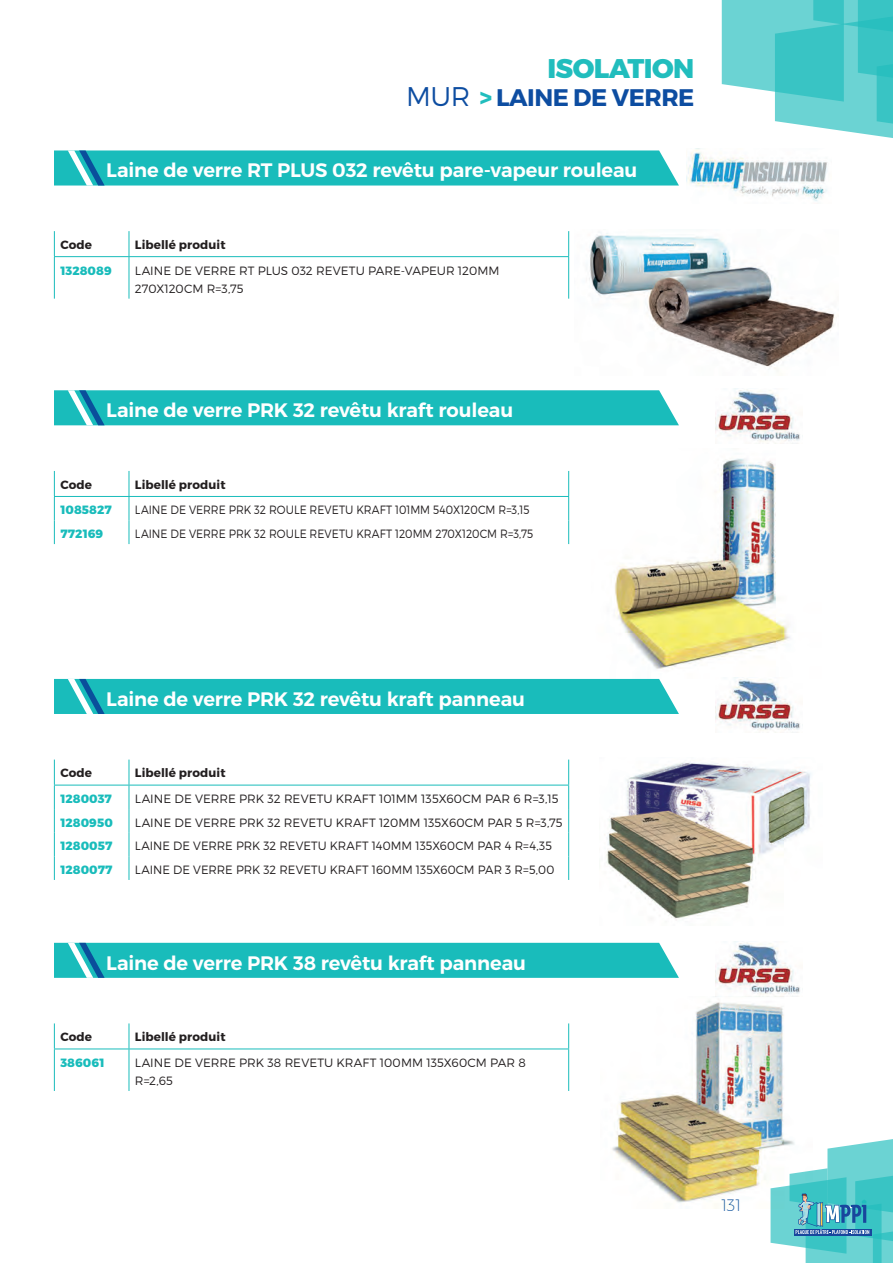
<style>
.page{position:relative;width:893px;height:1263px;background:#fff}
.page>*{position:absolute;margin:0;border:0;box-sizing:border-box;transform-origin:0 0}
.t1{font:800 27px "Montserrat";letter-spacing:-.02em;color:#21bdbd}
.t2{font:700 24px "Montserrat";letter-spacing:-.02em;color:#0d4da1}
.t3{font:600 19.5px "Montserrat";letter-spacing:-.01em;color:#fff}
.t4{font:200 16.5px "Montserrat";color:#0a4f9b}
.t5{font:300 12px/18px "Montserrat";color:#231f20}
.t6{font:300 12px "Montserrat";color:#231f20;scale:.9 1}
.t7{font:700 12px "Montserrat";letter-spacing:.005em;color:#231f20}
.t8{font:800 12px "Montserrat";letter-spacing:.005em;color:#19bcbb}
.s1{font-weight:300;font-size:27px}
.s2{font-weight:800;color:#21bdbd}
</style>
<div class="page">
<svg style="left:54px;top:150px;width:625px;height:36px;background:#24bebd"></svg>
<img style="left:686px;top:149px;width:142px;height:52px">
<hr style="left:54px;top:256px;width:75px;height:1px;background:#19bcbb">
<hr style="left:129px;top:256px;width:440px;height:1px;background:#19bcbb">
<svg style="left:54px;top:231px;width:1px;height:25px"></svg>
<hr style="left:54px;top:257px;width:1px;height:42px;background:#19bcbb">
<svg style="left:129px;top:231px;width:1px;height:25px"></svg>
<hr style="left:129px;top:257px;width:1px;height:42px;background:#19bcbb">
<svg style="left:568px;top:231px;width:1px;height:25px"></svg>
<hr style="left:568px;top:257px;width:1px;height:42px;background:#19bcbb">
<img style="left:589px;top:232px;width:246px;height:137px">
<div style="left:54px;top:390px;width:625px;height:35px;background:#19bcbb"></div>
<img style="left:716px;top:389px;width:84px;height:55px">
<hr style="left:54px;top:496px;width:75px;height:1px;background:#19bcbb">
<hr style="left:129px;top:496px;width:440px;height:1px;background:#19bcbb">
<svg style="left:54px;top:471px;width:1px;height:73px"></svg>
<svg style="left:129px;top:471px;width:1px;height:73px"></svg>
<svg style="left:568px;top:471px;width:1px;height:73px"></svg>
<img style="left:591px;top:458px;width:199px;height:221px">
<div style="left:54px;top:679px;width:625px;height:35px;background:#19bcbb"></div>
<img style="left:716px;top:677px;width:84px;height:54px">
<hr style="left:54px;top:785px;width:75px;height:1px;background:#19bcbb">
<hr style="left:129px;top:785px;width:440px;height:1px;background:#19bcbb">
<svg style="left:54px;top:759px;width:1px;height:121px"></svg>
<svg style="left:129px;top:759px;width:1px;height:121px"></svg>
<svg style="left:568px;top:759px;width:1px;height:121px"></svg>
<img style="left:604px;top:762px;width:207px;height:158px">
<div style="left:54px;top:943px;width:625px;height:35px;background:#19bcbb"></div>
<img style="left:716px;top:941px;width:84px;height:54px">
<hr style="left:54px;top:1048px;width:75px;height:1px;background:#19bcbb">
<hr style="left:129px;top:1048px;width:440px;height:1px;background:#19bcbb">
<svg style="left:54px;top:1023px;width:1px;height:25px"></svg>
<hr style="left:54px;top:1049px;width:1px;height:42px;background:#19bcbb">
<svg style="left:129px;top:1023px;width:1px;height:25px"></svg>
<hr style="left:129px;top:1049px;width:1px;height:42px;background:#19bcbb">
<svg style="left:568px;top:1023px;width:1px;height:25px"></svg>
<hr style="left:568px;top:1049px;width:1px;height:42px;background:#19bcbb">
<img style="left:612px;top:996px;width:183px;height:213px">
<svg style="left:722px;top:0;width:171px;height:138px"></svg>
<svg style="left:770px;top:1137px;width:123px;height:126px"></svg>
<h1 class="t1" style="left:547px;top:51px;width:149px">ISOLATION</h1>
<h2 class="t2" style="left:406px;top:82px;width:290px"><span class="s1">MUR</span> <span class="s2">&gt;</span> LAINE DE VERRE</h2>
<h3 class="t3" style="left:106px;top:158px;width:533px">Laine de verre RT PLUS 032 revêtu pare-vapeur rouleau</h3>
<p class="t7" style="left:60px;top:237px;width:33px">Code</p>
<p class="t7" style="left:135px;top:237px;width:92px">Libellé produit</p>
<p class="t8" style="left:60px;top:263px;width:53px">1328089</p>
<p class="t5" style="left:135px;top:261px;width:366px">LAINE DE VERRE RT PLUS 032 REVETU PARE-VAPEUR 120MM<br>270X120CM R=3,75</p>
<h3 class="t3" style="left:106px;top:398px;width:408px">Laine de verre PRK 32 revêtu kraft rouleau</h3>
<p class="t7" style="left:60px;top:477px;width:33px">Code</p>
<p class="t7" style="left:135px;top:477px;width:92px">Libellé produit</p>
<p class="t8" style="left:60px;top:503px;width:53px">1085827</p>
<p class="t6" style="left:135px;top:503px;width:440px">LAINE DE VERRE PRK 32 ROULE REVETU KRAFT 101MM 540X120CM R=3,15</p>
<p class="t8" style="left:60px;top:526px;width:44px">772169</p>
<p class="t6" style="left:135px;top:526px;width:444px">LAINE DE VERRE PRK 32 ROULE REVETU KRAFT 120MM 270X120CM R=3,75</p>
<h3 class="t3" style="left:106px;top:687px;width:420px">Laine de verre PRK 32 revêtu kraft panneau</h3>
<p class="t7" style="left:60px;top:765px;width:33px">Code</p>
<p class="t7" style="left:135px;top:765px;width:92px">Libellé produit</p>
<p class="t8" style="left:60px;top:791px;width:53px">1280037</p>
<p class="t5" style="left:135px;top:790px;width:425px">LAINE DE VERRE PRK 32 REVETU KRAFT 101MM 135X60CM PAR 6 R=3,15</p>
<p class="t8" style="left:60px;top:815px;width:54px">1280950</p>
<p class="t5" style="left:135px;top:813px;width:429px">LAINE DE VERRE PRK 32 REVETU KRAFT 120MM 135X60CM PAR 5 R=3,75</p>
<p class="t8" style="left:60px;top:838px;width:53px">1280057</p>
<p class="t5" style="left:135px;top:837px;width:419px">LAINE DE VERRE PRK 32 REVETU KRAFT 140MM 135X60CM PAR 4 R=4,35</p>
<p class="t8" style="left:60px;top:862px;width:54px">1280077</p>
<p class="t5" style="left:135px;top:860px;width:421px">LAINE DE VERRE PRK 32 REVETU KRAFT 160MM 135X60CM PAR 3 R=5,00</p>
<h3 class="t3" style="left:106px;top:951px;width:421px">Laine de verre PRK 38 revêtu kraft panneau</h3>
<p class="t7" style="left:60px;top:1029px;width:33px">Code</p>
<p class="t7" style="left:135px;top:1029px;width:92px">Libellé produit</p>
<p class="t8" style="left:60px;top:1055px;width:46px">386061</p>
<p class="t5" style="left:135px;top:1053px;width:392px">LAINE DE VERRE PRK 38 REVETU KRAFT 100MM 135X60CM PAR 8<br>R=2,65</p>
<h3 class="t4" style="left:722px;top:1195px;width:21px">131</h3>
</div>
